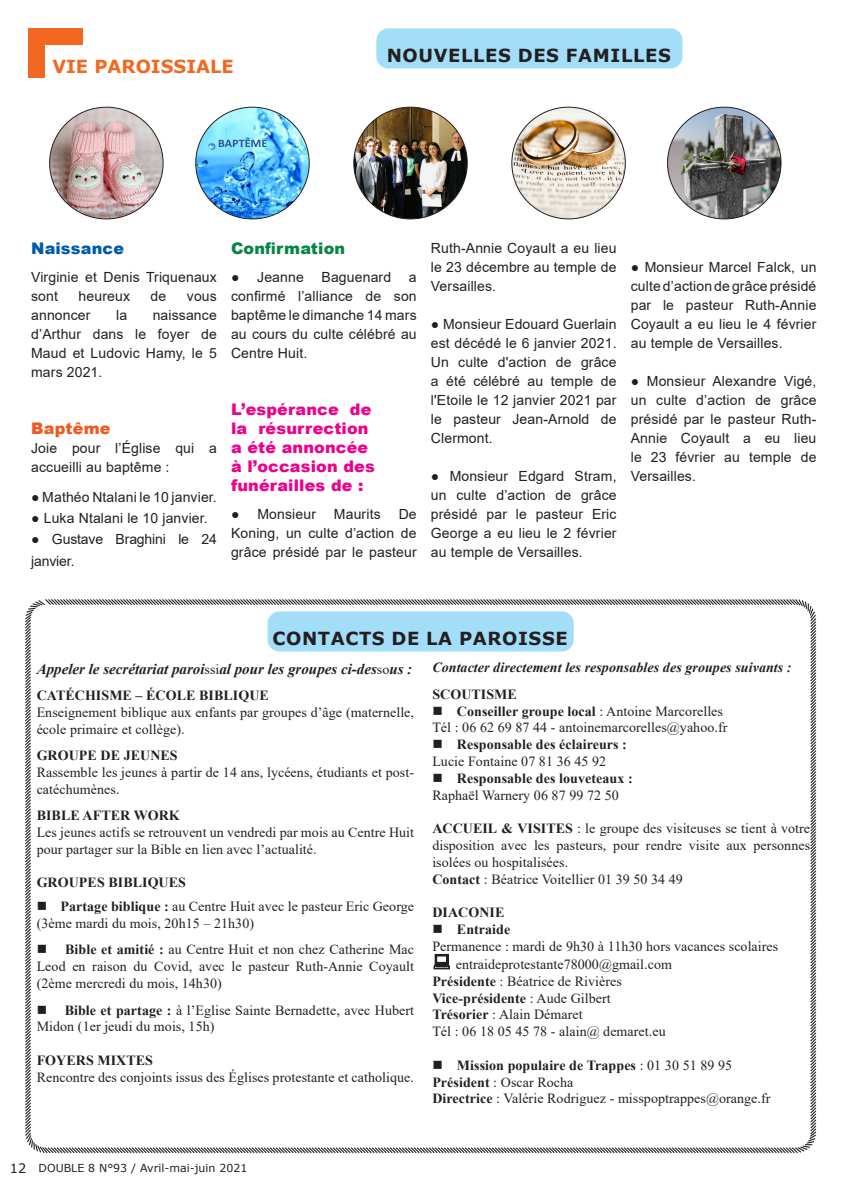
<style>
.page{position:relative;width:842px;height:1191px;background:#fff}
.page>*{position:absolute;margin:0;border:0;box-sizing:border-box;transform-origin:0 0}
.t1{font:700 18px "Verdana";letter-spacing:.035em;color:#231f20}
.t2{font:700 18px "Verdana";color:#f36821}
.t3{font:900 16px/19px "Arial";letter-spacing:.01em;color:#ed028c}
.t4{font:900 16px "Arial";letter-spacing:.01em;color:#088544}
.t5{font:900 16px "Arial";letter-spacing:.01em;color:#015aaa}
.t6{font:900 16px "Arial";letter-spacing:.01em;color:#f15921}
.t7{font:italic 700 15px "Times New Roman";color:#231f20}
.t8{font:14px/16.8px "Times New Roman";letter-spacing:.005em;color:#231f20}
.t9{font:14px/19px "Arial";letter-spacing:.01em;color:#231f20;text-align:justify}
.t10{font:700 14px "Times New Roman";letter-spacing:.005em;color:#231f20}
.t11{font:italic 700 14px "Times New Roman";letter-spacing:.005em;color:#231f20}
.t12{font:14px/21px "Arial";letter-spacing:-.01em;color:#231f20}
.t13{font:11px "Verdana";color:#231f20}
.s1{font-weight:400;font-style:normal;font-size:14px}
.s2{font-weight:700}
.s3{font-weight:400}
.s4{font-size:13px}
</style>
<div class="page">
<div style="left:376px;top:28px;width:306px;height:40px;background:#a2def8;border-radius:12px"></div>
<svg style="left:28px;top:28px;width:55px;height:49px"></svg>
<img style="left:50px;top:107px;width:112px;height:112px">
<img style="left:354px;top:107px;width:113px;height:112px">
<img style="left:513px;top:107px;width:112px;height:112px">
<img style="left:667px;top:107px;width:114px;height:112px">
<svg style="left:25px;top:599px;width:792px;height:555px"></svg>
<div style="left:268px;top:611px;width:306px;height:40px;background:#a2def8;border-radius:12px"></div>
<img style="left:196px;top:107px;width:113px;height:112px">
<svg style="left:434px;top:954px;width:15px;height:15px"></svg>
<p class="t2" style="left:52px;top:53px;width:183px">VIE PAROISSIALE</p>
<p class="t1" style="left:387px;top:42px;width:286px">NOUVELLES DES FAMILLES</p>
<p class="t5" style="left:31px;top:237px;width:94px">Naissance</p>
<p class="t9" style="left:31px;top:268px;width:187px">Virginie et Denis Triquenaux sont</p>
<p class="t9" style="left:79px;top:287px;width:53px">heureux</p>
<p class="t9" style="left:151px;top:287px;width:17px">de</p>
<p class="t9" style="left:187px;top:287px;width:31px">vous</p>
<p class="t9" style="left:31px;top:306px;width:61px">annoncer</p>
<p class="t9" style="left:116px;top:306px;width:13px">la</p>
<p class="t9" style="left:31px;top:306px;width:187px;text-indent:121px">naissance d’Arthur dans le foyer de Maud et Ludovic Hamy, le 5 mars 2021.</p>
<p class="t6" style="left:31px;top:417px;width:81px">Baptême</p>
<p class="t9" style="left:31px;top:439px;width:187px">Joie pour l’Église qui a accueilli au baptême :</p>
<p class="t9" style="left:31px;top:488px;width:187px">● Mathéo Ntalani le 10 janvier.</p>
<p class="t9" style="left:31px;top:509px;width:178px">● Luka Ntalani le 10 janvier.</p>
<p class="t12" style="left:31px;top:529px;width:187px">● Gustave Braghini le 24 janvier.</p>
<p class="t4" style="left:231px;top:237px;width:116px">Confirmation</p>
<p class="t9" style="left:231px;top:268px;width:74px">● Jeanne</p>
<p class="t9" style="left:322px;top:268px;width:71px">Baguenard</p>
<p class="t9" style="left:231px;top:268px;width:187px;text-indent:178px">a confirmé l’alliance de son baptême le dimanche 14 mars au cours du culte célébré au Centre Huit.</p>
<p class="t3" style="left:231px;top:400px;width:145px">L’espérance de la résurrection a été annoncée à l’occasion des funérailles de :</p>
<p class="t9" style="left:231px;top:505px;width:86px">● Monsieur</p>
<p class="t9" style="left:334px;top:505px;width:48px">Maurits</p>
<p class="t9" style="left:231px;top:505px;width:187px;text-indent:168px">De Koning, un culte d’action de grâce présidé par le pasteur</p>
<p class="t9" style="left:431px;top:239px;width:187px">Ruth-Annie Coyault a eu lieu le 23 décembre au temple de Versailles.</p>
<p class="t9" style="left:431px;top:315px;width:187px">● Monsieur Edouard Guerlain est décédé le 6 janvier 2021.<br>Un culte d'action de grâce a été célébré au temple de l'Etoile le 12 janvier 2021 par le pasteur Jean-Arnold de Clermont.</p>
<p class="t9" style="left:431px;top:467px;width:187px">● Monsieur Edgard Stram, un culte d’action de grâce présidé par le pasteur Eric George a eu lieu le 2 février au temple de Versailles.</p>
<p class="t9" style="left:631px;top:258px;width:187px">● Monsieur Marcel Falck, un culte d’action de grâce présidé par le pasteur Ruth-Annie Coyault a eu lieu le 4 février au temple de Versailles.</p>
<p class="t9" style="left:631px;top:372px;width:187px">● Monsieur Alexandre Vigé, un culte d’action de grâce présidé par le pasteur Ruth-Annie Coyault a eu lieu le 23 février au temple de Versailles.</p>
<p class="t1" style="left:272px;top:625px;width:297px">CONTACTS DE LA PAROISSE</p>
<p class="t7" style="left:37px;top:658px;width:377px">Appeler le secrétariat paroi<span class="s1">ssi</span>al pour les groupes ci-des<span class="s1">so</span>us :</p>
<p class="t10" style="left:37px;top:685px;width:234px">CATÉCHISME – ÉCOLE BIBLIQUE</p>
<p class="t8" style="left:37px;top:703px;width:379px">Enseignement biblique aux enfants par groupes d’âge (maternelle, école primaire et collège).</p>
<p class="t10" style="left:37px;top:745px;width:143px">GROUPE DE JEUNES</p>
<p class="t8" style="left:37px;top:763px;width:379px">Rassemble les jeunes à partir de 14 ans, lycéens, étudiants et post&shy;catéchumènes.</p>
<p class="t10" style="left:37px;top:805px;width:145px">BIBLE AFTER WORK</p>
<p class="t8" style="left:37px;top:823px;width:379px">Les jeunes actifs se retrouvent un vendredi par mois au Centre Huit pour partager sur la Bible en lien avec l’actualité.</p>
<p class="t10" style="left:37px;top:872px;width:151px">GROUPES BIBLIQUES</p>
<p class="t8" style="left:37px;top:897px;width:379px">■ <span class="s2">Partage biblique :</span> au Centre Huit avec le pasteur Eric George (3ème mardi du mois, 20h15 – 21h30)</p>
<p class="t8" style="left:37px;top:941px;width:379px;text-align:justify">■ <span class="s2">Bible et amitié :</span> au Centre Huit et non chez Catherine Mac Leod en raison du Covid, avec le pasteur Ruth-Annie Coyault (2ème mercredi du mois, 14h30)</p>
<p class="t8" style="left:37px;top:1001px;width:379px">■ <span class="s2">Bible et partage :</span> à l’Eglise Sainte Bernadette, avec Hubert<br>Midon (1er jeudi du mois, 15h)</p>
<p class="t10" style="left:37px;top:1050px;width:118px">FOYERS MIXTES</p>
<p class="t8" style="left:37px;top:1068px;width:379px">Rencontre des conjoints issus des Églises protestante et catholique.</p>
<p class="t11" style="left:432px;top:658px;width:361px">Contacter directement les responsables des groupes suivants :</p>
<p class="t10" style="left:432px;top:684px;width:86px">SCOUTISME</p>
<p class="t10" style="left:432px;top:701px;width:292px">■ Conseiller groupe local <span class="s3">: Antoine Marcorelles</span></p>
<p class="t8" style="left:432px;top:719px;width:297px">Tél : 06 62 69 87 44 - antoinemarcorelles@yahoo.fr</p>
<p class="t10" style="left:432px;top:734px;width:196px">■ Responsable des éclaireurs :</p>
<p class="t8" style="left:432px;top:752px;width:175px">Lucie Fontaine 07 81 36 45 92</p>
<p class="t10" style="left:432px;top:768px;width:202px">■ Responsable des louveteaux :</p>
<p class="t8" style="left:432px;top:786px;width:188px">Raphaël Warnery 06 87 99 72 50</p>
<p class="t8" style="left:432px;top:819px;width:379px;text-align:justify"><span class="s2">ACCUEIL &amp; VISITES</span> : le groupe des visiteuses se tient à votre disposition avec les pasteurs, pour rendre visite aux personnes isolées ou hospitalisées.</p>
<p class="t8" style="left:432px;top:870px;width:252px"><span class="s2">Contact</span> : Béatrice Voitellier 01 39 50 34 49</p>
<p class="t10" style="left:432px;top:902px;width:74px">DIACONIE</p>
<p class="t10" style="left:432px;top:919px;width:79px">■ Entraide</p>
<p class="t8" style="left:432px;top:937px;width:347px">Permanence : mardi de 9h30 à 11h30 hors vacances scolaires</p>
<p class="t8" style="left:456px;top:955px;width:218px">entraideprotestante78000@gmail.com</p>
<p class="t8" style="left:432px;top:972px;width:191px"><span class="s2">Présidente</span> : Béatrice de Rivières</p>
<p class="t10" style="left:432px;top:987px;width:180px">Vice-présidente <span class="s3">: Aude Gilbert</span></p>
<p class="t8" style="left:432px;top:1005px;width:152px"><span class="s2">Trésorier</span> : Alain Démaret</p>
<p class="t8" style="left:432px;top:1022px;width:235px">Tél : 06 18 05 45 78 - alain@ demaret.eu</p>
<p class="t10" style="left:432px;top:1055px;width:301px">■ Mission populaire de Trappes <span class="s3">: 01 30 51 89 95</span></p>
<p class="t8" style="left:432px;top:1073px;width:143px"><span class="s2">Président</span> : Oscar Rocha</p>
<p class="t8" style="left:432px;top:1089px;width:340px"><span class="s2">Directrice</span> : Valérie Rodriguez - misspoptrappes@orange.fr</p>
<p class="t13" style="left:10px;top:1160px;width:239px"><span class="s4">12</span> DOUBLE 8 N°93 / Avril-mai-juin 2021</p>
</div>
